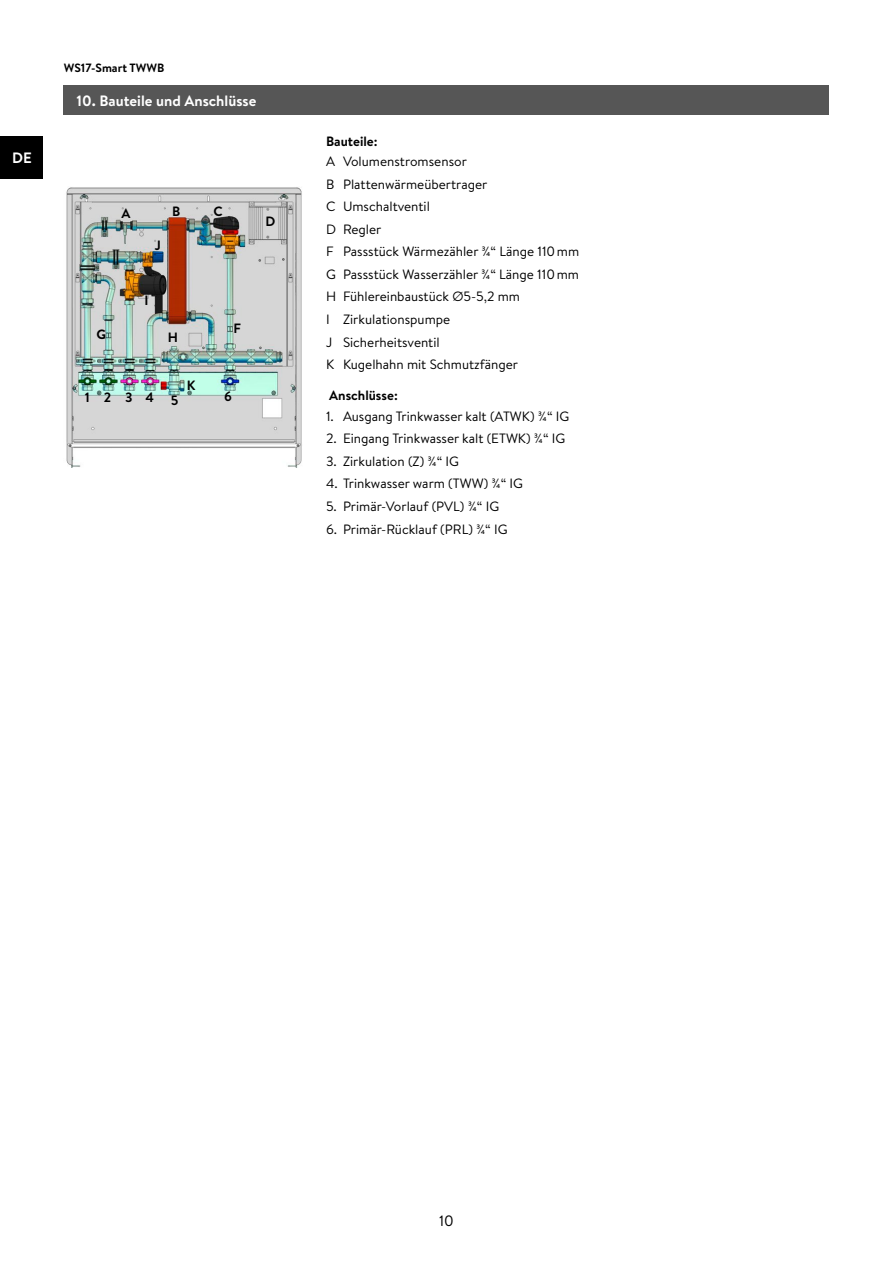
<style>
.page{position:relative;width:893px;height:1263px;background:#fff}
.page>*{position:absolute;margin:0;border:0;box-sizing:border-box;transform-origin:0 0}
.t1{font:700 15px "Brandon Text";color:#fff}
.t2{font:15px "Brandon Text";color:#000}
.t3{font:13.5px/22.5px "Brandon Text";color:#000}
.t4{font:700 13.5px "Brandon Text";color:#000}
.t5{font:700 12px "Brandon Text";color:#000}
</style>
<div class="page">
<div style="left:0;top:136px;width:43px;height:43px;background:#000"></div>
<div style="left:64px;top:85px;width:765px;height:30px;background:#565656"></div>
<img style="left:66px;top:187px;width:236px;height:280px">
<p class="t1" style="left:12px;top:147px;width:21px">DE</p>
<p class="t5" style="left:64px;top:60px;width:102px">WS17-Smart TWWB</p>
<p class="t1" style="left:77px;top:90px;width:181px">10. Bauteile und Anschlüsse</p>
<p class="t4" style="left:121px;top:204px;width:11px">A</p>
<p class="t4" style="left:172px;top:202px;width:10px">B</p>
<p class="t4" style="left:213px;top:202px;width:11px">C</p>
<p class="t4" style="left:155px;top:236px;width:8px">J</p>
<p class="t4" style="left:97px;top:325px;width:11px">G</p>
<p class="t4" style="left:144px;top:291px;width:6px">I</p>
<p class="t4" style="left:168px;top:328px;width:12px">H</p>
<p class="t4" style="left:234px;top:318px;width:9px">F</p>
<p class="t4" style="left:187px;top:376px;width:10px">K</p>
<p class="t4" style="left:85px;top:388px;width:71px">1234</p>
<p class="t4" style="left:171px;top:391px;width:9px">5</p>
<p class="t4" style="left:224px;top:386px;width:9px">6</p>
<p class="t4" style="left:266px;top:212px;width:11px">D</p>
<p class="t4" style="left:326px;top:131px;width:53px">Bauteile:</p>
<p class="t3" style="left:326px;top:150px;width:255px">A Volumenstromsensor<br>B Plattenwärmeübertrager<br>C Umschaltventil<br>D Regler<br>F Passstück Wärmezähler ¾“ Länge 110mm<br>G Passstück Wasserzähler ¾“ Länge 110mm<br>H Fühlereinbaustück Ø5-5,2 mm<br>I Zirkulationspumpe<br>J Sicherheitsventil<br>K Kugelhahn mit Schmutzfänger</p>
<p class="t4" style="left:329px;top:386px;width:70px">Anschlüsse:</p>
<p class="t3" style="left:326px;top:405px;width:245px">1. Ausgang Trinkwasser kalt (ATWK) ¾“ IG</p>
<p class="t3" style="left:326px;top:427px;width:241px">2. Eingang Trinkwasser kalt (ETWK) ¾“ IG</p>
<p class="t3" style="left:326px;top:450px;width:135px">3. Zirkulation (Z) ¾“ IG</p>
<p class="t3" style="left:326px;top:472px;width:199px">4. Trinkwasser warm (TWW) ¾“ IG</p>
<p class="t3" style="left:326px;top:495px;width:175px">5. Primär-Vorlauf (PVL) ¾“ IG</p>
<p class="t3" style="left:326px;top:517px;width:183px">6. Primär-Rücklauf (PRL) ¾“ IG</p>
<p class="t2" style="left:439px;top:1210px;width:16px">10</p>
</div>
